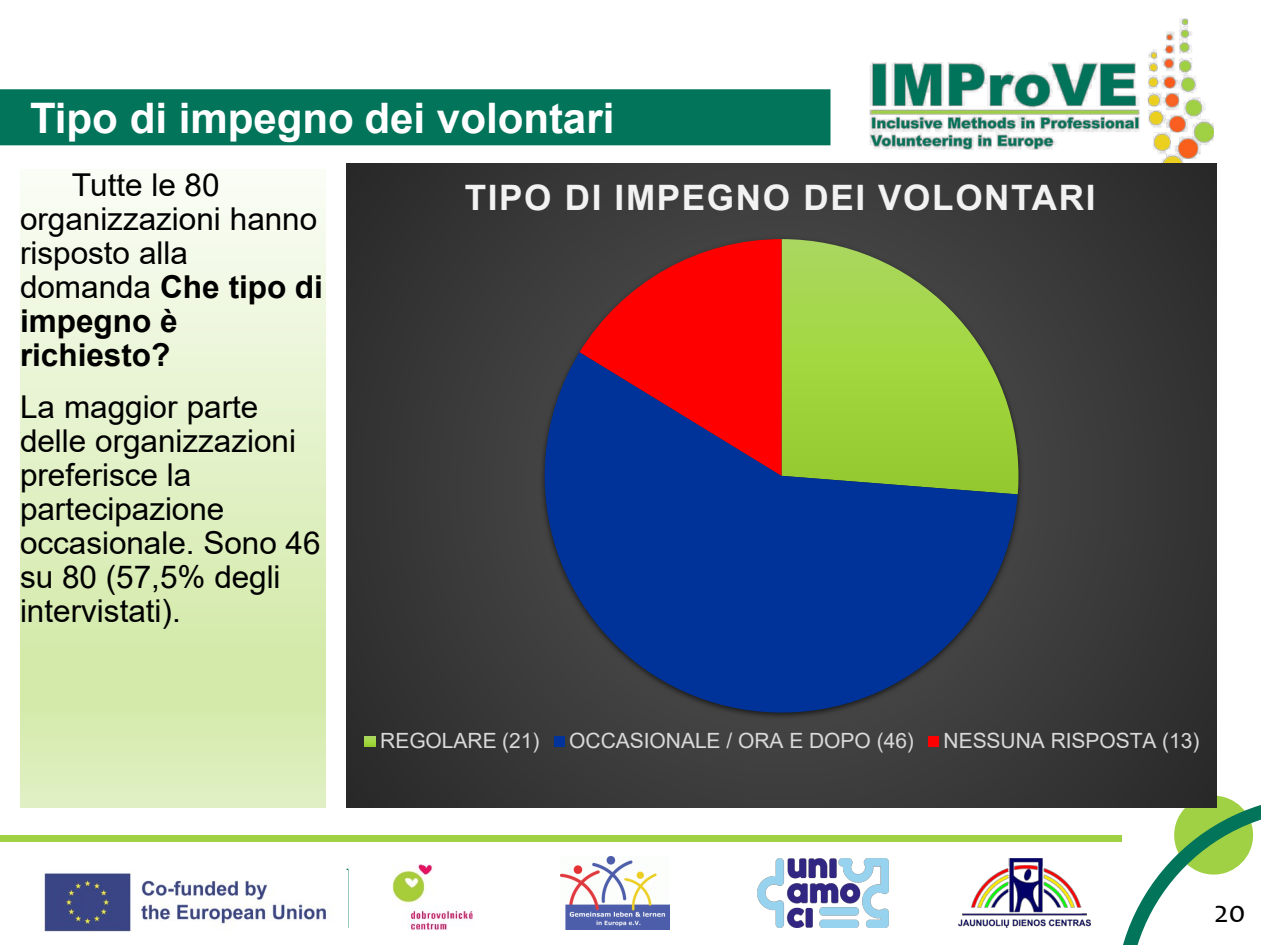
<style>
.page{position:relative;width:1261px;height:945px;background:#fff}
.page>*{position:absolute;margin:0;border:0;box-sizing:border-box;transform-origin:0 0}
.t1{font:700 42px "Arial";color:#fff}
.t2{font:700 35px "Arial";letter-spacing:.045em;color:#f2f2f2}
.t3{font:31.5px/33.9px "Arial";color:#000}
.t4{font:31.5px "Candara";color:#000}
.t5{font:21px "Arial";color:#d9d9d9}
.s1{font-weight:700}
</style>
<div class="page">
<hr style="left:346px;top:869px;width:2px;height:59px;background:#01745a">
<img style="left:865px;top:18px;width:347px;height:146px">
<img style="left:392px;top:865px;width:80px;height:64px">
<img style="left:560px;top:856px;width:109px;height:73px">
<img style="left:958px;top:858px;width:132px;height:69px">
<img style="left:44px;top:870px;width:303px;height:62px">
<img style="left:757px;top:858px;width:131px;height:69px">
<div style="left:0;top:89px;width:830px;height:56px;background:#01745a;border:2px solid #01745a"></div>
<div style="left:0;top:835px;width:1121px;height:6px;background:#a0d144"></div>
<svg style="left:1114px;top:796px;width:146px;height:149px"></svg>
<svg style="left:20px;top:182px;width:305px;height:625px;background:#e3f1c8"></svg>
<div style="left:347px;top:164px;width:869px;height:643px;background:#383838"></div>
<svg style="left:781px;top:239px;width:237px;height:255px"></svg>
<svg style="left:536px;top:352px;width:481px;height:370px;fill:#039"></svg>
<svg style="left:579px;top:239px;width:202px;height:237px;background:#a01631"></svg>
<svg style="left:365px;top:736px;width:10px;height:11px"></svg>
<div style="left:554px;top:736px;width:10px;height:11px;background:#039"></div>
<div style="left:928px;top:736px;width:10px;height:11px;background:#f00"></div>
<h1 class="t1" style="left:30px;top:102px;width:585px">Tipo di impegno dei volontari</h1>
<p class="t3" style="left:20px;top:171px;width:304px;text-indent:52px">Tutte le 80 organizzazioni hanno risposto alla domanda <span class="s1">Che tipo di impegno è richiesto?</span></p>
<p class="t3" style="left:20px;top:392px;width:302px">La maggior parte delle organizzazioni preferisce la partecipazione occasionale. Sono 46 su 80 (57,5% degli intervistati).</p>
<p class="t2" style="left:464px;top:184px;width:632px">TIPO DI IMPEGNO DEI VOLONTARI</p>
<p class="t5" style="left:380px;top:733px;width:161px">REGOLARE (21)</p>
<p class="t5" style="left:569px;top:733px;width:346px">OCCASIONALE / ORA E DOPO (46)</p>
<p class="t5" style="left:943px;top:733px;width:257px">NESSUNA RISPOSTA (13)</p>
<p class="t4" style="left:1213px;top:899px;width:33px">20</p>
</div>
